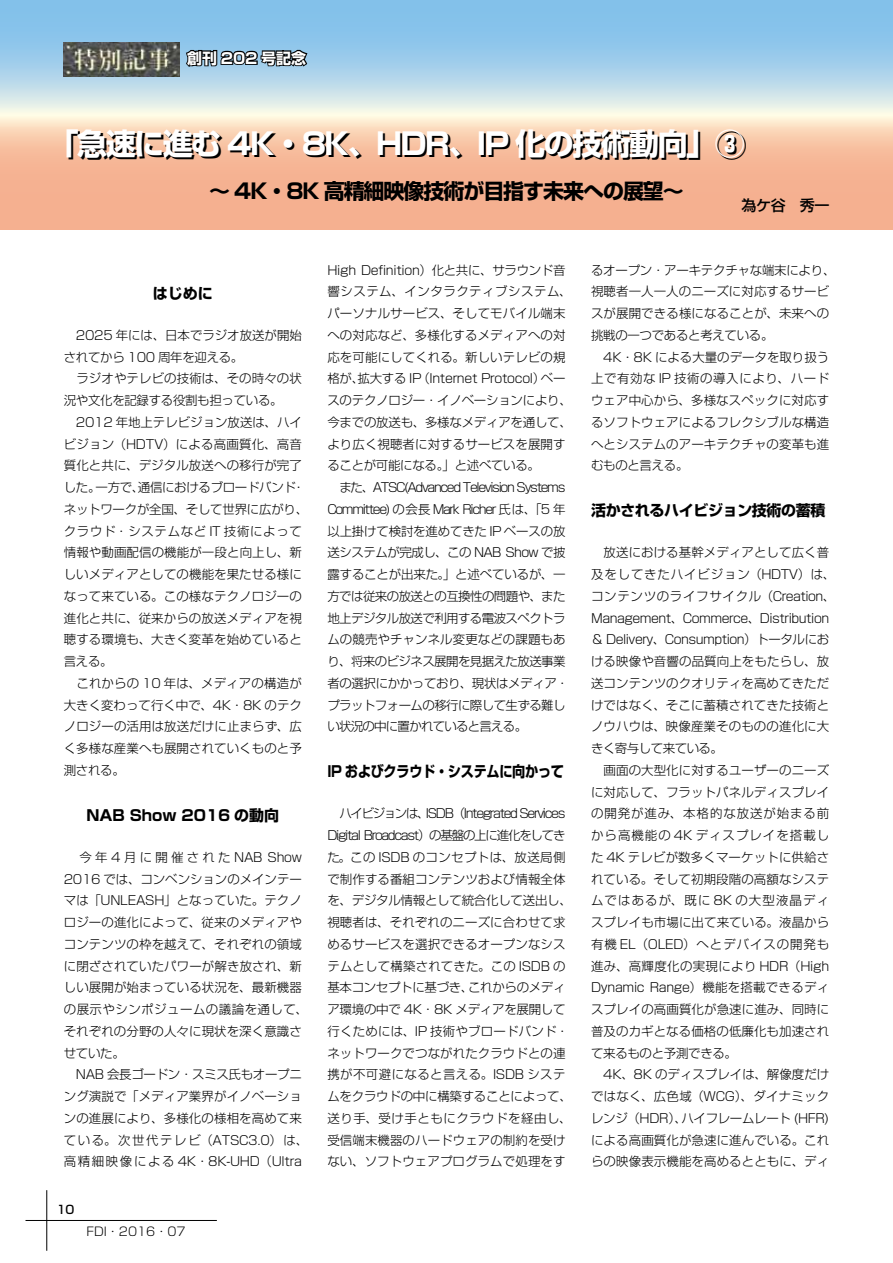
<style>
.page{position:relative;width:893px;height:1263px;background:#fff}
.page>*{position:absolute;margin:0;border:0;box-sizing:border-box;transform-origin:0 0}
.t1{font:700 30px "Shin Go Pro";letter-spacing:-.05em;color:#000}
.t2{font:700 21px "Shin Go Pro";letter-spacing:-.05em;color:#000}
.t3{font:700 15px "Shin Go Pro";letter-spacing:-.025em;color:#000}
.t4{font:700 15px "Shin Go Pro";letter-spacing:-.025em;color:#000;scale:.88 1}
.t5{font:700 15px "Shin Go Pro";color:#000}
.t6{font:700 15px "Shin Go Pro";color:#fff}
.t7{font:500 15px "Shin Go Pro";color:#000}
.t8{font:300 12.45px/21.8px "Shin Go Pro";letter-spacing:.005em;color:#000}
.t9{font:300 12.45px/21.8px "Shin Go Pro";letter-spacing:-.025em;color:#000}
.t10{font:300 12px "Shin Go Pro";color:#000}
.t11{font:500 11.7px "Shin Go Pro";color:#000}
</style>
<div class="page">
<hr style="left:26px;top:1220px;width:191px;height:1px;background:#000">
<hr style="left:47px;top:1190px;width:1px;height:61px;background:#000">
<svg style="left:0;top:0;width:880px;height:230px;background:#d1c7c2"></svg>
<img style="left:64px;top:43px;width:116px;height:34px">
<svg style="left:185px;top:40px;width:124px;height:29px;background:#557286"></svg>
<svg style="left:880px;top:0;width:13px;height:230px;background:#cfc7c4"></svg>
<p class="t6" style="left:187px;top:46px;width:121px">創刊 202 号記念</p>
<h1 class="t1" style="left:51px;top:122px;width:697px">「急速に進む 4K・8K、HDR、IP 化の技術動向」③</h1>
<h2 class="t2" style="left:209px;top:175px;width:476px">〜 4K・8K 高精細映像技術が目指す未来への展望〜</h2>
<p class="t7" style="left:741px;top:193px;width:90px">為ケ谷　秀一</p>
<p class="t3" style="left:153px;top:281px;width:61px">はじめに</p>
<p class="t8" style="left:64px;top:323px;width:246px">　2025 年には、日本でラジオ放送が開始されてから 100 周年を迎える。<br>　ラジオやテレビの技術は、その時々の状況や文化を記録する役割も担っている。　2012 年地上テレビジョン放送は、ハイビジョン（HDTV）による高画質化、高音質化と共に、デジタル放送への移行が完了した。一方で、通信におけるブロードバンド・ネットワークが全国、そして世界に広がり、クラウド・システムなど IT 技術によって情報や動画配信の機能が一段と向上し、新しいメディアとしての機能を果たせる様になって来ている。この様なテクノロジーの進化と共に、従来からの放送メディアを視聴する環境も、大きく変革を始めていると言える。<br>　これからの 10 年は、メディアの構造が大きく変わって行く中で、4K・8K のテクノロジーの活用は放送だけに止まらず、広く多様な産業へも展開されていくものと予測される。</p>
<p class="t5" style="left:86px;top:803px;width:194px">NAB Show 2016 の動向</p>
<p class="t8" style="left:64px;top:845px;width:246px">　今年4月に開催されたNAB Show<br>2016 では、コンベンションのメインテーマは「UNLEASH」となっていた。テクノロジーの進化によって、従来のメディアやコンテンツの枠を越えて、それぞれの領域に閉ざされていたパワーが解き放され、新しい展開が始まっている状況を、最新機器の展示やシンポジュームの議論を通して、それぞれの分野の人々に現状を深く意識させていた。<br>　NAB 会長ゴードン・スミス氏もオープニング演説で「メディア業界がイノベーションの進展により、多様化の様相を高めて来ている。次世代テレビ（ATSC3.0）は、高精細映像による 4K・8K-UHD（Ultra</p>
<p class="t11" style="left:57px;top:1200px;width:19px">10</p>
<p class="t10" style="left:87px;top:1221px;width:101px">FDI・2016・07</p>
<p class="t9" style="left:327px;top:257px;width:246px">High Definition）化と共に、サラウンド音響システム、インタラクティブシステム、パーソナルサービス、そしてモバイル端末への対応など、多様化するメディアへの対応を可能にしてくれる。新しいテレビの規格が、拡大する IP（Internet Protocol）ベースのテクノロジー・イノベーションにより、今までの放送も、多様なメディアを通して、より広く視聴者に対するサービスを展開することが可能になる。」と述べている。<br>　また、ATSC(Advanced Television Systems<br>Committee) の会長 Mark Richer 氏は、「5 年以上掛けて検討を進めてきた IP ベースの放送システムが完成し、この NAB Show で披露することが出来た。」と述べているが、一方では従来の放送との互換性の問題や、また地上デジタル放送で利用する電波スペクトラムの競売やチャンネル変更などの課題もあり、将来のビジネス展開を見据えた放送事業者の選択にかかっており、現状はメディア・プラットフォームの移行に際して生ずる難しい状況の中に置かれていると言える。</p>
<p class="t4" style="left:327px;top:759px;width:270px">IP およびクラウド・システムに向かって</p>
<p class="t8" style="left:327px;top:801px;width:246px">　ハイビジョンは、ISDB（Integrated Services<br>Digital Broadcast）の基盤の上に進化をしてきた。この ISDB のコンセプトは、放送局側で制作する番組コンテンツおよび情報全体を、デジタル情報として統合化して送出し、視聴者は、それぞれのニーズに合わせて求めるサービスを選択できるオープンなシステムとして構築されてきた。この ISDB の基本コンセプトに基づき、これからのメディア環境の中で 4K・8K メディアを展開して行くためには、IP 技術やブロードバンド・ネットワークでつながれたクラウドとの連携が不可避になると言える。ISDB システムをクラウドの中に構築することによって、送り手、受け手ともにクラウドを経由し、受信端末機器のハードウェアの制約を受けない、ソフトウェアプログラムで処理をす</p>
<p class="t8" style="left:591px;top:257px;width:246px">るオープン・アーキテクチャな端末により、視聴者一人一人のニーズに対応するサービスが展開できる様になることが、未来への挑戦の一つであると考えている。<br>　4K・8K による大量のデータを取り扱う上で有効な IP 技術の導入により、ハードウェア中心から、多様なスペックに対応するソフトウェアによるフレクシブルな構造へとシステムのアーキテクチャの変革も進むものと言える。</p>
<p class="t3" style="left:591px;top:498px;width:236px">活かされるハイビジョン技術の蓄積</p>
<p class="t8" style="left:591px;top:540px;width:246px">　放送における基幹メディアとして広く普及をしてきたハイビジョン（HDTV）は、コンテンツのライフサイクル（Creation、<br>Management、Commerce、Distribution＆ Delivery、Consumption）トータルにおける映像や音響の品質向上をもたらし、放送コンテンツのクオリティを高めてきただけではなく、そこに蓄積されてきた技術とノウハウは、映像産業そのものの進化に大きく寄与して来ている。<br>　画面の大型化に対するユーザーのニーズに対応して、フラットパネルディスプレイの開発が進み、本格的な放送が始まる前から高機能の 4K ディスプレイを搭載した 4K テレビが数多くマーケットに供給されている。そして初期段階の高額なシステムではあるが、既に 8K の大型液晶ディスプレイも市場に出て来ている。液晶から有機 EL（OLED）へとデバイスの開発も進み、高輝度化の実現により HDR（High<br>Dynamic Range）機能を搭載できるディスプレイの高画質化が急速に進み、同時に普及のカギとなる価格の低廉化も加速されて来るものと予測できる。<br>　4K、8K のディスプレイは、解像度だけではなく、広色域（WCG）、ダイナミックレンジ（HDR）、ハイフレームレート (HFR)による高画質化が急速に進んでいる。これらの映像表示機能を高めるとともに、ディ</p>
</div>
